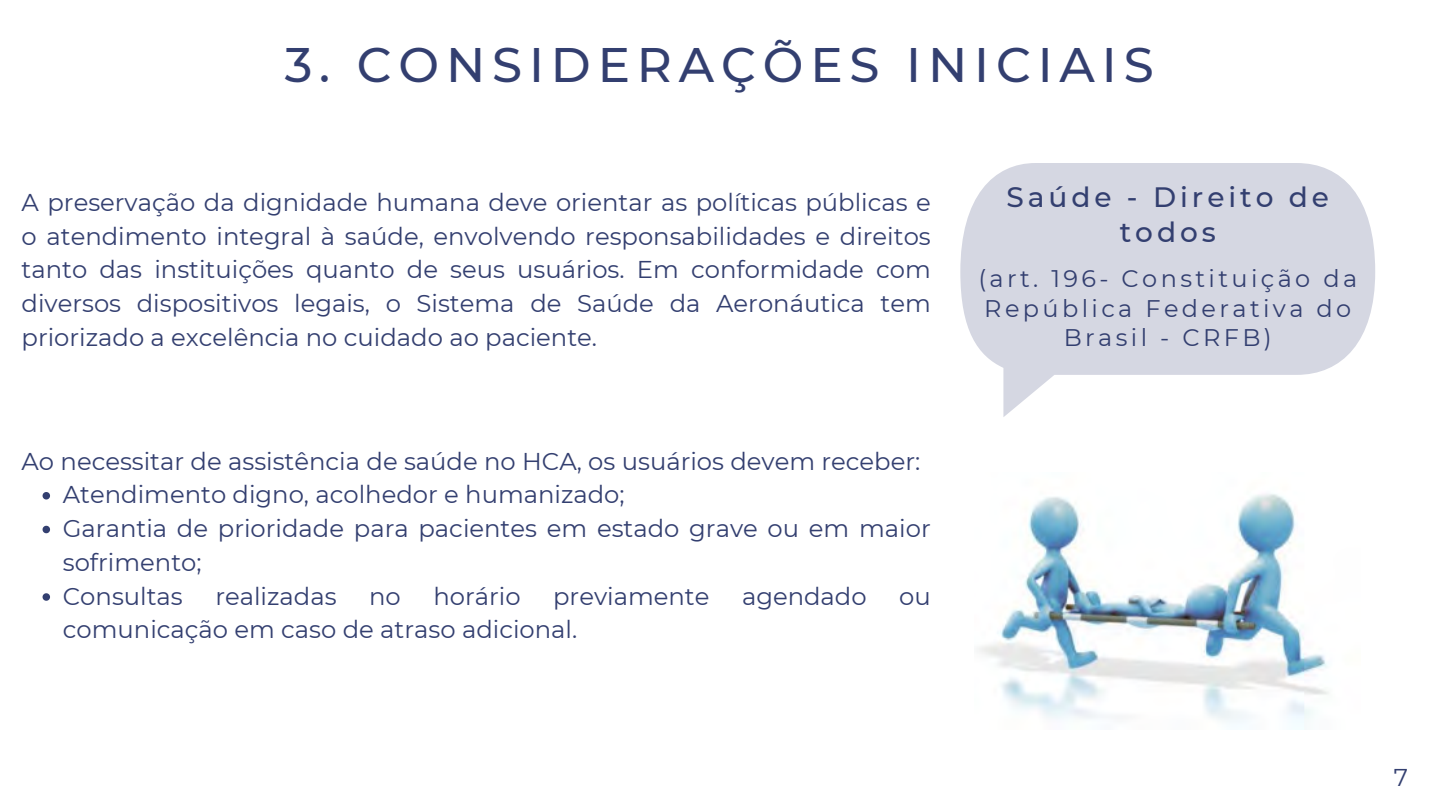
<style>
.page{position:relative;width:1440px;height:810px;background:#fff}
.page>*{position:absolute;margin:0;border:0;box-sizing:border-box;transform-origin:0 0}
.t1{font:500 48.4px "Montserrat";letter-spacing:.14em;color:#333f70}
.t2{font:500 28px/34.5px "Montserrat";letter-spacing:.14em;color:#333f70;text-align:center}
.t3{font:24.3px/33.7px "Montserrat";color:#333f70;text-align:justify}
.t4{font:24px/29.2px "Montserrat";letter-spacing:.14em;color:#333f70;text-align:center}
</style>
<div class="page">
<div style="left:960px;top:163px;width:415px;height:212px;background:#d5d7e2"></div>
<img style="left:978px;top:494px;width:351px;height:235px">
<svg style="left:43px;top:492px;width:7px;height:8px"></svg>
<svg style="left:43px;top:526px;width:7px;height:7px"></svg>
<svg style="left:43px;top:593px;width:7px;height:8px"></svg>
<p class="t1" style="left:285px;top:35px;width:871px">3. CONSIDERAÇÕES INICIAIS</p>
<p class="t3" style="left:22px;top:185px;width:911px">A preservação da dignidade humana deve orientar as políticas públicas e o atendimento integral à saúde, envolvendo responsabilidades e direitos tanto das instituições quanto de seus usuários. Em conformidade com diversos dispositivos legais, o Sistema de Saúde da Aeronáutica tem priorizado a excelência no cuidado ao paciente.</p>
<p class="t3" style="left:22px;top:444px;width:900px">Ao necessitar de assistência de saúde no HCA, os usuários devem receber:</p>
<p class="t3" style="left:63px;top:478px;width:563px">Atendimento digno, acolhedor e humanizado;</p>
<p class="t3" style="left:63px;top:511px;width:869px">Garantia de prioridade para pacientes em estado grave ou em maior sofrimento;</p>
<p class="t3" style="left:63px;top:579px;width:121px">Consultas</p>
<p class="t3" style="left:215px;top:579px;width:123px">realizadas</p>
<p class="t3" style="left:369px;top:579px;width:33px">no</p>
<p class="t3" style="left:433px;top:579px;width:89px">horário</p>
<p class="t3" style="left:553px;top:579px;width:158px">previamente</p>
<p class="t3" style="left:742px;top:579px;width:126px">agendado</p>
<p class="t3" style="left:899px;top:579px;width:33px">ou</p>
<p class="t3" style="left:63px;top:613px;width:516px">comunicação em caso de atraso adicional.</p>
<h1 class="t2" style="left:1006px;top:180px;width:324px">Saúde - Direito de todos</h1>
<p class="t4" style="left:978px;top:264px;width:380px">(art. 196- Constituição da<br>República Federativa do<br>Brasil - CRFB)</p>
<p class="t3" style="left:1394px;top:760px;width:16px">7</p>
</div>
